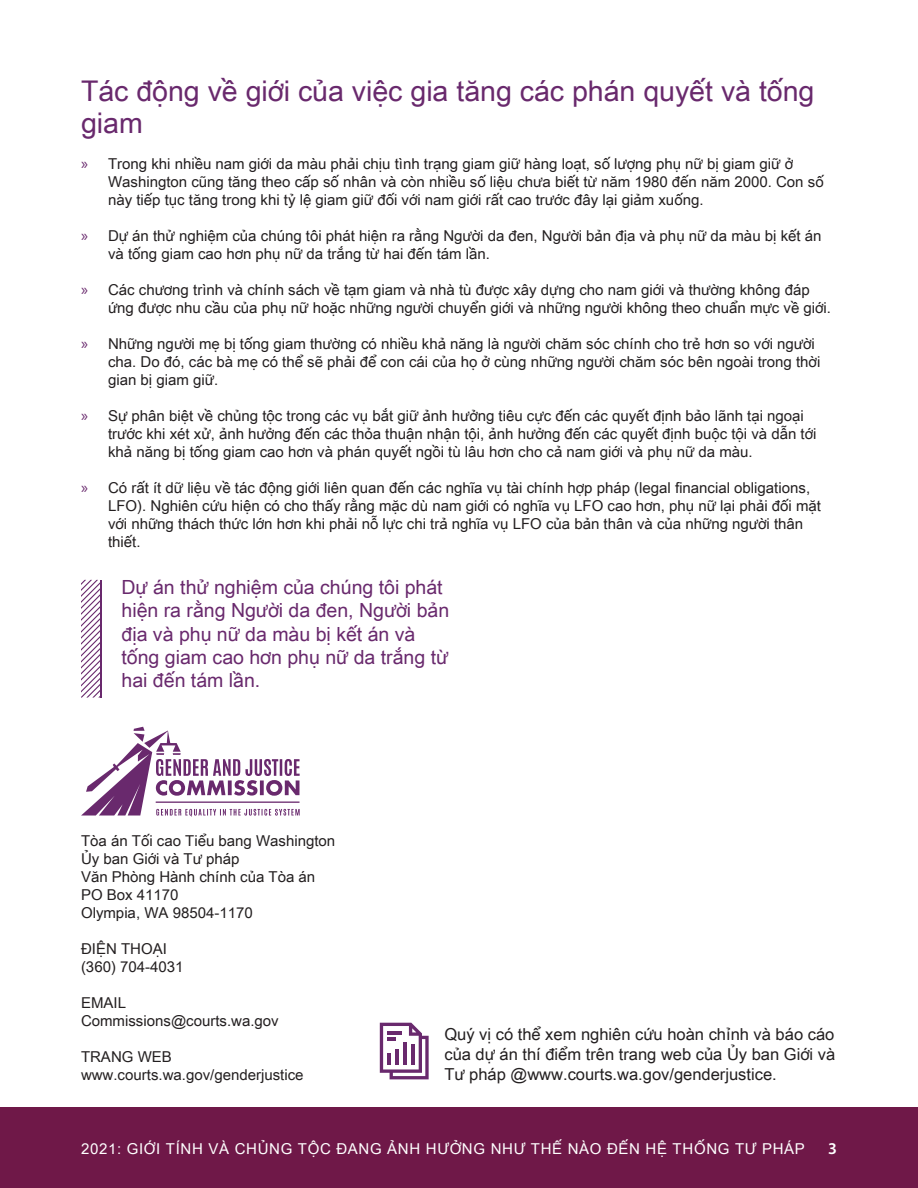
<style>
.page{position:relative;width:918px;height:1188px;background:#fff}
.page>*{position:absolute;margin:0;border:0;box-sizing:border-box;transform-origin:0 0}
.t1{font:28.5px/31.5px "Arial Unicode MS";color:#69296d}
.Myriad_Pro_12_Regula{font:19.5px/23.4px "Arial Unicode MS";color:#69296d}
.t2{font:16.5px/19.8px "Arial Unicode MS";color:#231f20;text-align:justify}
.t3{font:600 16.5px "Myriad Pro";color:#fff}
.Myriad_Pro_12_Regula-2{font:15px/18px "Arial Unicode MS";color:#231f20}
.t4{font:15px "Arial Unicode MS";letter-spacing:.045em;color:#fff}
.s1{font-family:"Myriad Pro";font-size:16.5px;color:#69296d}
</style>
<div class="page">
<svg style="left:81px;top:580px;width:19px;height:118px"></svg>
<hr style="left:100px;top:580px;width:1px;height:118px;background:#69296d">
<svg style="left:81px;top:727px;width:219px;height:90px"></svg>
<svg style="left:380px;top:1023px;width:49px;height:56px"></svg>
<hr style="left:395px;top:1049px;width:4px;height:16px;background:#69296d">
<hr style="left:403px;top:1042px;width:4px;height:23px;background:#69296d">
<hr style="left:411px;top:1044px;width:3px;height:21px;background:#69296d">
<div style="left:0;top:1107px;width:918px;height:81px;background:#6f1848"></div>
<p class="t1" style="left:81px;top:75px;width:735px">Tác động về giới của việc gia tăng các phán quyết và tống giam</p>
<p class="Myriad_Pro_12_Regula-2" style="left:108px;top:154px;width:717px;text-indent:-27px"><span class="s1">»</span> Trong khi nhiều nam giới da màu phải chịu tình trạng giam giữ hàng loạt, số lượng phụ nữ bị giam giữ ở<br>Washington cũng tăng theo cấp số nhân và còn nhiều số liệu chưa biết từ năm 1980 đến năm 2000. Con số này tiếp tục tăng trong khi tỷ lệ giam giữ đối với nam giới rất cao trước đây lại giảm xuống.</p>
<p class="Myriad_Pro_12_Regula-2" style="left:108px;top:226px;width:715px;text-indent:-27px"><span class="s1">»</span> Dự án thử nghiệm của chúng tôi phát hiện ra rằng Người da đen, Người bản địa và phụ nữ da màu bị kết án và tống giam cao hơn phụ nữ da trắng từ hai đến tám lần.</p>
<p class="Myriad_Pro_12_Regula-2" style="left:108px;top:280px;width:725px;text-indent:-27px"><span class="s1">»</span> Các chương trình và chính sách về tạm giam và nhà tù được xây dựng cho nam giới và thường không đáp ứng được nhu cầu của phụ nữ hoặc những người chuyển giới và những người không theo chuẩn mực về giới.</p>
<p class="Myriad_Pro_12_Regula-2" style="left:108px;top:334px;width:714px;text-indent:-27px"><span class="s1">»</span> Những người mẹ bị tống giam thường có nhiều khả năng là người chăm sóc chính cho trẻ hơn so với người cha. Do đó, các bà mẹ có thể sẽ phải để con cái của họ ở cùng những người chăm sóc bên ngoài trong thời gian bị giam giữ.</p>
<p class="Myriad_Pro_12_Regula-2" style="left:108px;top:406px;width:710px;text-indent:-27px"><span class="s1">»</span> Sự phân biệt về chủng tộc trong các vụ bắt giữ ảnh hưởng tiêu cực đến các quyết định bảo lãnh tại ngoại trước khi xét xử, ảnh hưởng đến các thỏa thuận nhận tội, ảnh hưởng đến các quyết định buộc tội và dẫn tới khả năng bị tống giam cao hơn và phán quyết ngồi tù lâu hơn cho cả nam giới và phụ nữ da màu.</p>
<p class="Myriad_Pro_12_Regula-2" style="left:108px;top:478px;width:715px;text-indent:-27px"><span class="s1">»</span> Có rất ít dữ liệu về tác động giới liên quan đến các nghĩa vụ tài chính hợp pháp (legal financial obligations, LFO). Nghiên cứu hiện có cho thấy rằng mặc dù nam giới có nghĩa vụ LFO cao hơn, phụ nữ lại phải đối mặt với những thách thức lớn hơn khi phải nỗ lực chi trả nghĩa vụ LFO của bản thân và của những người thân thiết.</p>
<p class="Myriad_Pro_12_Regula" style="left:122px;top:575px;width:329px">Dự án thử nghiệm của chúng tôi phát hiện ra rằng Người da đen, Người bản địa và phụ nữ da màu bị kết án và tống giam cao hơn phụ nữ da trắng từ hai đến tám lần.</p>
<p class="Myriad_Pro_12_Regula-2" style="left:81px;top:831px;width:256px">Tòa án Tối cao Tiểu bang Washington</p>
<p class="Myriad_Pro_12_Regula-2" style="left:81px;top:849px;width:160px">Ủy ban Giới và Tư pháp</p>
<p class="Myriad_Pro_12_Regula-2" style="left:81px;top:867px;width:236px">Văn Phòng Hành chính của Tòa án</p>
<p class="Myriad_Pro_12_Regula-2" style="left:81px;top:885px;width:99px">PO Box 41170</p>
<p class="Myriad_Pro_12_Regula-2" style="left:81px;top:903px;width:173px">Olympia, WA 98504-1170</p>
<p class="Myriad_Pro_12_Regula-2" style="left:81px;top:939px;width:87px">ĐIỆN THOẠI</p>
<p class="Myriad_Pro_12_Regula-2" style="left:81px;top:957px;width:104px">(360) 704-4031</p>
<p class="Myriad_Pro_12_Regula-2" style="left:81px;top:993px;width:47px">EMAIL</p>
<p class="Myriad_Pro_12_Regula-2" style="left:81px;top:1011px;width:199px">Commissions@courts.wa.gov</p>
<p class="Myriad_Pro_12_Regula-2" style="left:81px;top:1047px;width:92px">TRANG WEB</p>
<p class="Myriad_Pro_12_Regula-2" style="left:81px;top:1065px;width:224px">www.courts.wa.gov/genderjustice</p>
<p class="t2" style="left:444px;top:1024px;width:392px">Quý vị có thể xem nghiên cứu hoàn chỉnh và báo cáo của dự án thí điểm trên trang web của Ủy ban Giới và Tư pháp @www.courts.wa.gov/genderjustice.</p>
<p class="t4" style="left:81px;top:1138px;width:725px">2021: GIỚI TÍNH VÀ CHỦNG TỘC ĐANG ẢNH HƯỞNG NHƯ THẾ NÀO ĐẾN HỆ THỐNG TƯ PHÁP</p>
<p class="t3" style="left:828px;top:1138px;width:10px">3</p>
</div>
